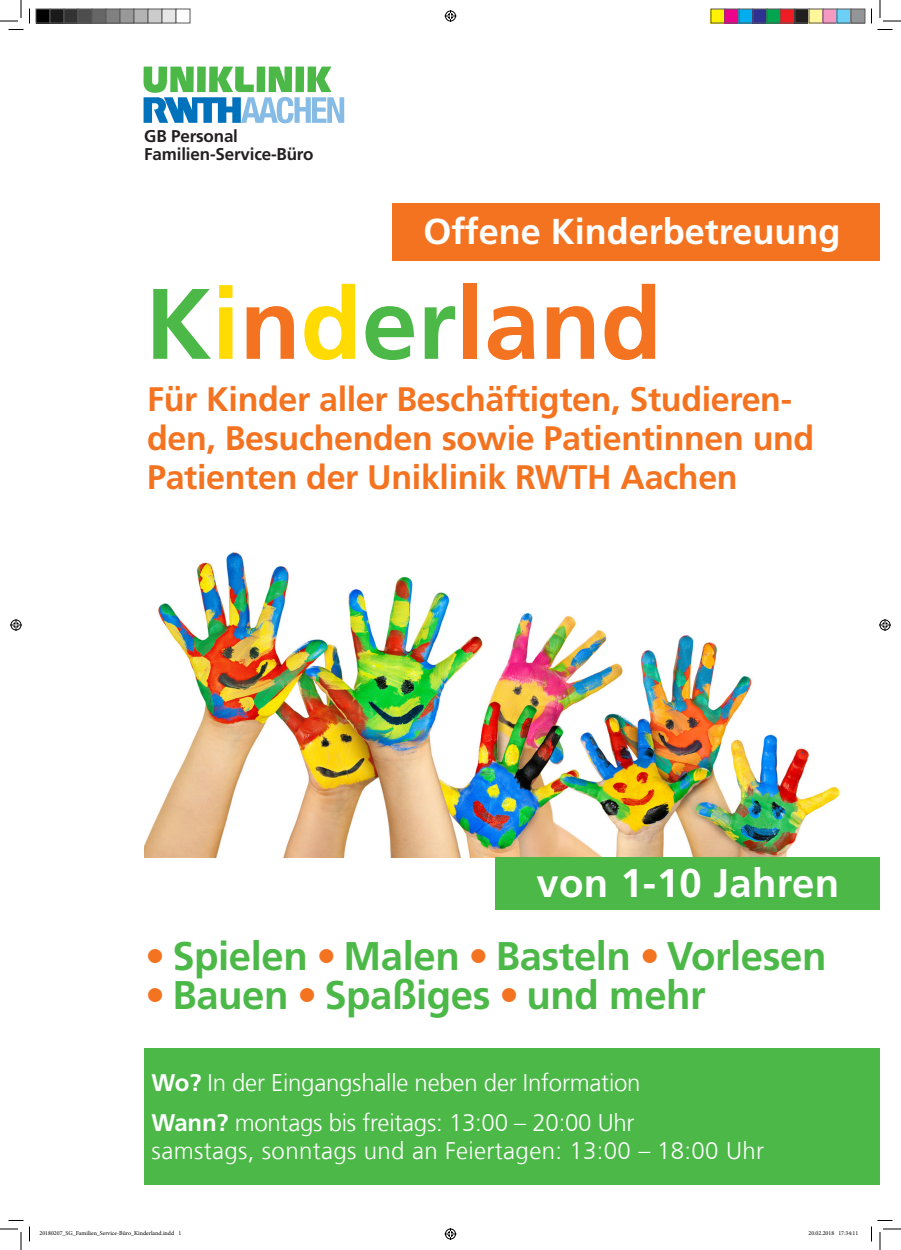
<style>
.page{position:relative;width:901px;height:1250px;background:#fff}
.page>*{position:absolute;margin:0;border:0;box-sizing:border-box;transform-origin:0 0}
.t1{font:700 100px "Frutiger LT Com";color:#f47321}
.t2{font:700 40px "Frutiger LT Com";letter-spacing:-.01em;color:#4cb848}
.t3{font:700 40px "Frutiger LT Com";letter-spacing:.01em;color:#fff}
.t4{font:700 36px "Frutiger LT Com";color:#fff}
.t5{font:700 34px/39px "Frutiger LT Com";letter-spacing:-.01em;color:#f47321}
.t6{font:300 24px/40px "Frutiger LT Com";letter-spacing:-.01em;color:#fff}
.t7{font:300 24px "Frutiger LT Com";letter-spacing:.015em;color:#fff}
.t8{font:700 17px/18px "Frutiger LT Com";letter-spacing:-.01em;color:#231f20}
.t9{font:6px "Minion Pro";color:#000}
.s1{color:#4cb848}
.s2{color:#ffdb01}
.s3{color:#f47321}
.s4{font-weight:700}
</style>
<div class="page">
<div style="left:682px;top:203px;width:198px;height:58px;background:#f47321"></div>
<div style="left:392px;top:203px;width:479px;height:58px;background:#f47321"></div>
<svg style="left:144px;top:67px;width:200px;height:56px"></svg>
<img style="left:144px;top:552px;width:709px;height:306px">
<div style="left:496px;top:858px;width:384px;height:52px;background:#4cb848"></div>
<div style="left:144px;top:1048px;width:736px;height:136px;background:#4cb848"></div>
<svg style="left:0;top:0;width:30px;height:30px"></svg>
<svg style="left:0;top:1220px;width:30px;height:30px"></svg>
<svg style="left:871px;top:0;width:30px;height:30px"></svg>
<svg style="left:871px;top:1220px;width:30px;height:30px"></svg>
<svg style="left:444px;top:10px;width:12px;height:12px"></svg>
<svg style="left:444px;top:1228px;width:12px;height:12px"></svg>
<svg style="left:10px;top:619px;width:12px;height:12px"></svg>
<svg style="left:879px;top:619px;width:12px;height:12px"></svg>
<div style="left:36px;top:9px;width:14px;height:14px;background:#000"></div>
<div style="left:36px;top:9px;width:15px;height:15px;border:1px solid #595959"></div>
<div style="left:50px;top:9px;width:14px;height:14px;background:#1a1a1a"></div>
<div style="left:50px;top:9px;width:15px;height:15px;border:1px solid #595959"></div>
<div style="left:64px;top:9px;width:14px;height:14px;background:#333"></div>
<div style="left:64px;top:9px;width:15px;height:15px;border:1px solid #595959"></div>
<div style="left:78px;top:9px;width:14px;height:14px;background:#4d4d4d"></div>
<div style="left:78px;top:9px;width:15px;height:15px;border:1px solid #595959"></div>
<div style="left:92px;top:9px;width:14px;height:14px;background:#666"></div>
<div style="left:92px;top:9px;width:15px;height:15px;border:1px solid #595959"></div>
<div style="left:106px;top:9px;width:14px;height:14px;background:#808080"></div>
<div style="left:106px;top:9px;width:15px;height:15px;border:1px solid #595959"></div>
<div style="left:120px;top:9px;width:14px;height:14px;background:#999"></div>
<div style="left:120px;top:9px;width:15px;height:15px;border:1px solid #595959"></div>
<div style="left:134px;top:9px;width:14px;height:14px;background:#b3b3b3"></div>
<div style="left:134px;top:9px;width:15px;height:15px;border:1px solid #595959"></div>
<div style="left:148px;top:9px;width:14px;height:14px;background:#ccc"></div>
<div style="left:148px;top:9px;width:15px;height:15px;border:1px solid #595959"></div>
<div style="left:162px;top:9px;width:14px;height:14px;background:#e6e6e6"></div>
<div style="left:162px;top:9px;width:15px;height:15px;border:1px solid #595959"></div>
<div style="left:711px;top:9px;width:14px;height:14px;background:#fff101"></div>
<div style="left:725px;top:9px;width:14px;height:14px;background:#ed028c"></div>
<div style="left:739px;top:9px;width:14px;height:14px;background:#00aeef"></div>
<div style="left:753px;top:9px;width:14px;height:14px;background:#2e3092"></div>
<div style="left:752px;top:9px;width:15px;height:15px;border:1px solid #595959"></div>
<div style="left:767px;top:9px;width:14px;height:14px;background:#00a54f"></div>
<div style="left:766px;top:9px;width:15px;height:15px;border:1px solid #595959"></div>
<div style="left:781px;top:9px;width:14px;height:14px;background:#ee1d23"></div>
<div style="left:795px;top:9px;width:14px;height:14px;background:#231f20"></div>
<div style="left:794px;top:9px;width:15px;height:15px;border:1px solid #595959"></div>
<div style="left:809px;top:9px;width:14px;height:14px;background:#fff79a"></div>
<div style="left:823px;top:9px;width:14px;height:14px;background:#f499c2"></div>
<div style="left:837px;top:9px;width:14px;height:14px;background:#6bcff6"></div>
<div style="left:851px;top:9px;width:14px;height:14px;background:#939598"></div>
<div style="left:850px;top:9px;width:15px;height:15px;border:1px solid #595959"></div>
<p class="t8" style="left:144px;top:127px;width:171px">GB Personal<br>Familien-Service-Büro</p>
<p class="t4" style="left:423px;top:211px;width:418px">Offene Kinderbetreuung</p>
<h1 class="t1" style="left:145px;top:265px;width:518px"><span class="s1">K</span><span class="s2">i</span>n<span class="s2">d</span><span class="s1">er</span>land</h1>
<p class="t5" style="left:147px;top:380px;width:669px">Für Kinder aller Beschäftigten, Studieren&shy;den, Besuchenden sowie Patientinnen und<br>Patienten der Uniklinik RWTH Aachen</p>
<p class="t3" style="left:536px;top:859px;width:304px">von 1-10 Jahren</p>
<p class="t2" style="left:145px;top:932px;width:683px"><span class="s3">•</span> Spielen <span class="s3">•</span> Malen <span class="s3">•</span> Basteln <span class="s3">•</span> Vorlesen</p>
<p class="t2" style="left:145px;top:971px;width:562px"><span class="s3">•</span> Bauen <span class="s3">•</span> Spaßiges <span class="s3">•</span> und mehr</p>
<p class="t6" style="left:152px;top:1063px;width:490px"><span class="s4">Wo?</span> In der Eingangshalle neben der Information<br><span class="s4">Wann?</span> montags bis freitags: 13:00 – 20:00 Uhr</p>
<p class="t7" style="left:152px;top:1137px;width:614px">samstags, sonntags und an Feiertagen: 13:00 – 18:00 Uhr</p>
<p class="t9" style="left:40px;top:1229px;width:143px">20180207_SG_Familien_Service-Büro_Kinderland.indd 1</p>
<p class="t9" style="left:808px;top:1229px;width:51px">20.02.2018 17:34:11</p>
</div>
